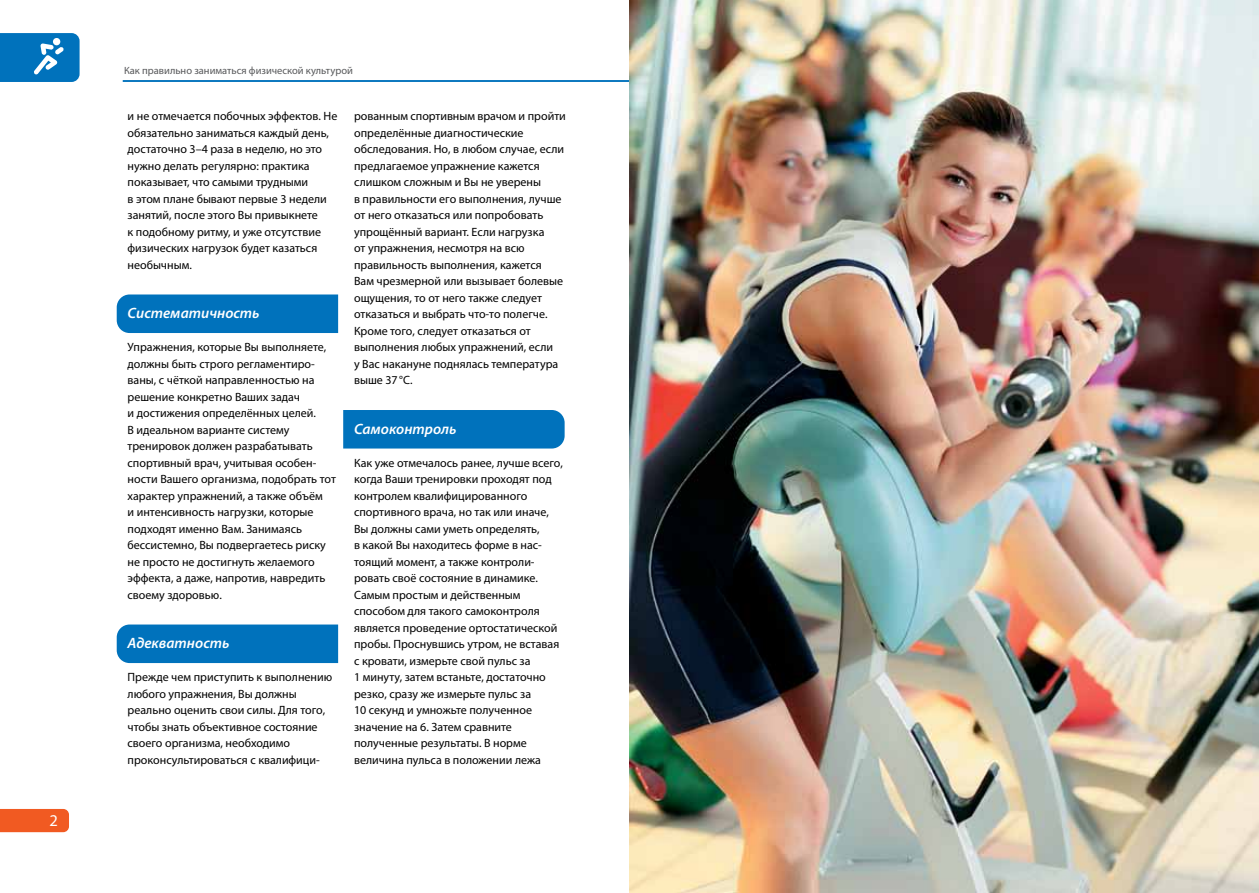
<style>
.page{position:relative;width:1259px;height:893px;background:#fff}
.page>*{position:absolute;margin:0;border:0;box-sizing:border-box;transform-origin:0 0}
.t1{font:16.5px "Myriad Pro";color:#fff}
.t2{font:italic 600 15px "Myriad Pro";color:#fff}
.t3{font:12px/16.5px "Myriad Pro";color:#000}
.t4{font:10.5px "Myriad Pro";color:#58595b}
</style>
<div class="page">
<div style="left:0;top:809px;width:69px;height:23px;background:#f15a22"></div>
<svg style="left:0;top:33px;width:80px;height:49px;background:#1980c2"></svg>
<hr style="left:123px;top:80px;width:1010px;height:2px;background:#0072bc">
<div style="left:117px;top:294px;width:221px;height:39px;background:#0072bc"></div>
<div style="left:117px;top:624px;width:221px;height:39px;background:#0072bc"></div>
<div style="left:343px;top:410px;width:221px;height:39px;background:#0072bc"></div>
<img style="left:629px;top:0;width:629px;height:893px">
<h1 class="t1" style="left:50px;top:810px;width:10px">2</h1>
<p class="t4" style="left:124px;top:64px;width:230px">Как правильно заниматься физической культурой</p>
<p class="t3" style="left:128px;top:108px;width:211px">и не отмечается побочных эффектов. Не обязательно заниматься каждый день, достаточно 3–4 раза в неделю, но это нужно делать регулярно: практика показывает, что самыми трудными<br>в этом плане бывают первые 3 недели занятий, после этого Вы привыкнете<br>к подобному ритму, и уже отсутствие физических нагрузок будет казаться необычным.</p>
<p class="t2" style="left:128px;top:303px;width:134px">Систематичность</p>
<p class="t3" style="left:128px;top:339px;width:210px">Упражнения, которые Вы выполняете, должны быть строго регламентиро&shy;ваны, с чёткой направленностью на решение конкретно Ваших задач<br>и достижения определённых целей.<br>В идеальном варианте систему тренировок должен разрабатывать спортивный врач, учитывая особен&shy;ности Вашего организма, подобрать тот характер упражнений, а также объём<br>и интенсивность нагрузки, которые подходят именно Вам. Занимаясь бессистемно, Вы подвергаетесь риску не просто не достигнуть желаемого эффекта, а даже, напротив, навредить своему здоровью.</p>
<p class="t2" style="left:128px;top:633px;width:103px">Адекватность</p>
<p class="t3" style="left:128px;top:669px;width:206px">Прежде чем приступить к выполнению любого упражнения, Вы должны реально оценить свои силы. Для того, чтобы знать объективное состояние своего организма, необходимо проконсультироваться с квалифици-</p>
<p class="t3" style="left:354px;top:108px;width:213px">рованным спортивным врачом и пройти определённые диагностические обследования. Но, в любом случае, если предлагаемое упражнение кажется слишком сложным и Вы не уверены<br>в правильности его выполнения, лучше от него отказаться или попробовать упрощённый вариант. Если нагрузка<br>от упражнения, несмотря на всю правильность выполнения, кажется<br>Вам чрезмерной или вызывает болевые ощущения, то от него также следует отказаться и выбрать что-то полегче.<br>Кроме того, следует отказаться от выполнения любых упражнений, если<br>у Вас накануне поднялась температура выше 37°С.</p>
<p class="t2" style="left:354px;top:419px;width:104px">Самоконтроль</p>
<p class="t3" style="left:354px;top:454px;width:210px">Как уже отмечалось ранее, лучше всего, когда Ваши тренировки проходят под контролем квалифицированного спортивного врача, но так или иначе, Вы должны сами уметь определять,<br>в какой Вы находитесь форме в нас&shy;тоящий момент, а также контроли&shy;ровать своё состояние в динамике.<br>Самым простым и действенным способом для такого самоконтроля является проведение ортостатической пробы. Проснувшись утром, не вставая с кровати, измерьте свой пульс за<br>1 минуту, затем встаньте, достаточно резко, сразу же измерьте пульс за<br>10 секунд и умножьте полученное значение на 6. Затем сравните полученные результаты. В норме величина пульса в положении лежа</p>
</div>
